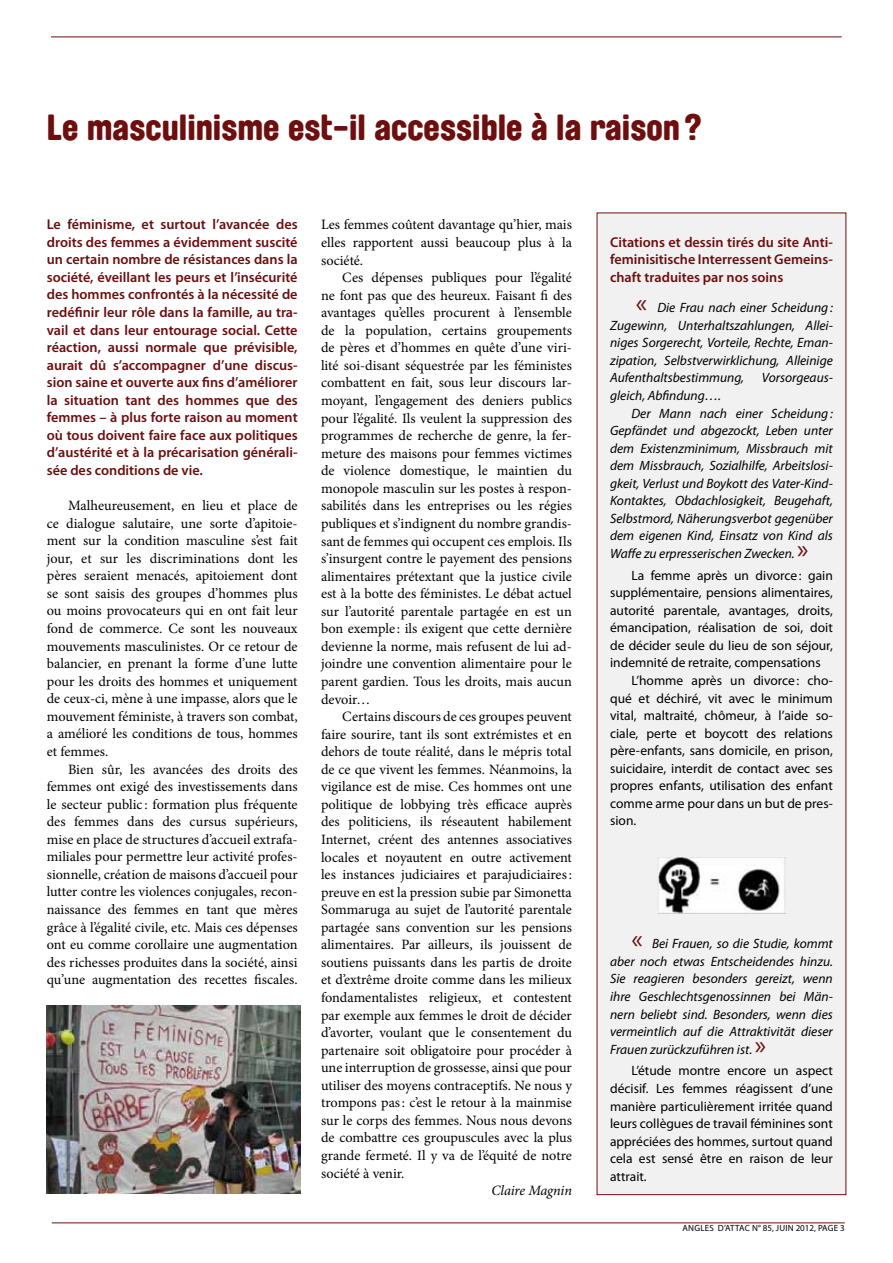
<style>
.page{position:relative;width:893px;height:1263px;background:#fff}
.page>*{position:absolute;margin:0;border:0;box-sizing:border-box;transform-origin:0 0}
.t1{font:36px "Brauer";color:#6d0e0f}
.t2{font:14.25px/17.5px "Minion Pro";color:#000;text-align:justify}
.t3{font:600 14.25px/17.5px "Myriad Pro";color:#6d0e0f;text-align:justify}
.t4{font:italic 14.25px "Minion Pro";letter-spacing:-.015em;color:#000}
.t5{font:italic 13.5px/17.5px "Myriad Pro";color:#000;text-align:justify}
.t6{font:13.5px/17.5px "Myriad Pro";color:#000;text-align:justify}
.t7{font:9px "Myriad Pro";letter-spacing:.02em;color:#000}
.s1{font-style:normal;font-size:27px;color:#6d0e0f}
.s2{font-style:normal}
</style>
<div class="page">
<hr style="left:51px;top:37px;width:791px;height:1px;background:#6d0e0f">
<hr style="left:52px;top:1222px;width:793px;height:1px;background:#6d0e0f">
<div style="left:597px;top:213px;width:249px;height:982px;background:#f1f1f2"></div>
<img style="left:658px;top:857px;width:127px;height:56px">
<img style="left:47px;top:1005px;width:253px;height:188px">
<h1 class="t1" style="left:47px;top:106px;width:656px">Le masculinisme est-il accessible à la raison ?</h1>
<p class="t3" style="left:47px;top:216px;width:252px">Le féminisme, et surtout l’avancée des droits des femmes a évidemment suscité un certain nombre de résistances dans la société, éveillant les peurs et l’insécurité des hommes confrontés à la nécessité de redéfinir leur rôle dans la famille, au tra&shy;vail et dans leur entourage social. Cette réaction, aussi normale que prévisible, aurait dû s’accompagner d’une discus&shy;sion saine et ouverte aux fins d’améliorer la situation tant des hommes que des femmes – à plus forte raison au moment où tous doivent faire face aux politiques d’austérité et à la précarisation générali&shy;sée des conditions de vie.</p>
<p class="t2" style="left:47px;top:497px;width:252px;text-indent:21px">Malheureusement, en lieu et place de ce dialogue salutaire, une sorte d’apitoie&shy;ment sur la condition masculine s’est fait jour, et sur les discriminations dont les pères seraient menacés, apitoiement dont se sont saisis des groupes d’hommes plus ou moins provocateurs qui en ont fait leur fond de commerce. Ce sont les nouveaux mouvements masculinistes. Or ce retour de balancier, en prenant la forme d’une lutte pour les droits des hommes et uniquement de ceux-ci, mène à une impasse, alors que le mouvement féministe, à travers son combat, a amélioré les conditions de tous, hommes et femmes.</p>
<p class="t2" style="left:47px;top:760px;width:252px;text-indent:21px">Bien sûr, les avancées des droits des femmes ont exigé des investissements dans le secteur public : formation plus fréquente des femmes dans des cursus supérieurs, mise en place de structures d’accueil extrafa&shy;miliales pour permettre leur activité profes&shy;sionnelle, création de maisons d’accueil pour lutter contre les violences conjugales, recon&shy;naissance des femmes en tant que mères grâce à l’égalité civile, etc. Mais ces dépenses ont eu comme corollaire une augmentation des richesses produites dans la société, ainsi qu’une augmentation des recettes fiscales.</p>
<p class="t2" style="left:321px;top:216px;width:252px">Les femmes coûtent davantage qu’hier, mais elles rapportent aussi beaucoup plus à la société.</p>
<p class="t2" style="left:321px;top:269px;width:252px;text-indent:21px">Ces dépenses publiques pour l’égalité ne font pas que des heureux. Faisant fi des avantages qu’elles procurent à l’ensemble de la population, certains groupements de pères et d’hommes en quête d’une viri&shy;lité soi-disant séquestrée par les féministes combattent en fait, sous leur discours lar&shy;moyant, l’engagement des deniers publics pour l’égalité. Ils veulent la suppression des programmes de recherche de genre, la fer&shy;meture des maisons pour femmes victimes de violence domestique, le maintien du monopole masculin sur les postes à respon&shy;sabilités dans les entreprises ou les régies publiques et s’indignent du nombre grandis&shy;sant de femmes qui occupent ces emplois. Ils s’insurgent contre le payement des pensions alimentaires prétextant que la justice civile est à la botte des féministes. Le débat actuel sur l’autorité parentale partagée en est un bon exemple : ils exigent que cette dernière devienne la norme, mais refusent de lui ad&shy;joindre une convention alimentaire pour le parent gardien. Tous les droits, mais aucun devoir…</p>
<p class="t2" style="left:321px;top:708px;width:252px;text-indent:21px">Certains discours de ces groupes peuvent faire sourire, tant ils sont extrémistes et en dehors de toute réalité, dans le mépris total de ce que vivent les femmes. Néanmoins, la vigilance est de mise. Ces hommes ont une politique de lobbying très efficace auprès des politiciens, ils réseautent habilement Internet, créent des antennes associatives locales et noyautent en outre activement les instances judiciaires et parajudiciaires: preuve en est la pression subie par Simonetta Sommaruga au sujet de l’autorité parentale partagée sans convention sur les pensions alimentaires. Par ailleurs, ils jouissent de soutiens puissants dans les partis de droite et d’extrême droite comme dans les milieux fondamentalistes religieux, et contestent par exemple aux femmes le droit de décider d’avorter, voulant que le consentement du partenaire soit obligatoire pour procéder à une interruption de grossesse, ainsi que pour utiliser des moyens contraceptifs. Ne nous y trompons pas: c’est le retour à la mainmise sur le corps des femmes. Nous nous devons de combattre ces groupuscules avec la plus grande fermeté. Il y va de l’équité de notre société à venir.</p>
<p class="t4" style="left:491px;top:1181px;width:82px">Claire Magnin</p>
<p class="t3" style="left:610px;top:233px;width:224px">Citations et dessin tirés du site Anti&shy;feminisitische Interressent Gemeins&shy;chaft traduites par nos soins</p>
<p class="t5" style="left:610px;top:299px;width:224px;text-indent:26px"><span class="s1">«</span> Die Frau nach einer Scheidung:<br>Zugewinn, Unterhaltszahlungen, Allei&shy;niges Sorgerecht, Vorteile, Rechte, Eman&shy;zipation, Selbstverwirklichung, Alleinige Aufenthaltsbestimmung,</p>
<p class="t5" style="left:762px;top:369px;width:72px">Vorsorgeaus-</p>
<p class="t5" style="left:610px;top:387px;width:112px">gleich, Abfindung….</p>
<p class="t5" style="left:631px;top:404px;width:203px">Der Mann nach einer Scheidung:</p>
<p class="t5" style="left:610px;top:422px;width:224px">Gepfändet und abgezockt, Leben unter</p>
<p class="t5" style="left:610px;top:440px;width:224px">dem Existenzminimum, Missbrauch mit</p>
<p class="t5" style="left:610px;top:457px;width:224px">dem Missbrauch, Sozialhilfe, Arbeitslosi-</p>
<p class="t5" style="left:610px;top:475px;width:224px">gkeit, Verlust und Boykott des Vater-Kind-</p>
<p class="t5" style="left:610px;top:492px;width:224px">Kontaktes, Obdachlosigkeit, Beugehaft,</p>
<p class="t5" style="left:610px;top:510px;width:224px">Selbstmord, Näherungsverbot gegenüber</p>
<p class="t5" style="left:610px;top:527px;width:224px">dem eigenen Kind, Einsatz von Kind als</p>
<p class="t5" style="left:610px;top:545px;width:200px">Waffe zu erpresserischen Zwecken. <span class="s1">»</span></p>
<p class="t6" style="left:631px;top:567px;width:203px">La femme après un divorce: gain</p>
<p class="t6" style="left:610px;top:584px;width:224px">supplémentaire, pensions alimentaires,</p>
<p class="t6" style="left:610px;top:602px;width:224px">autorité parentale, avantages, droits,</p>
<p class="t6" style="left:610px;top:619px;width:224px">émancipation, réalisation de soi, doit</p>
<p class="t6" style="left:610px;top:637px;width:224px">de décider seule du lieu de son séjour,</p>
<p class="t6" style="left:610px;top:654px;width:212px">indemnité de retraite, compensations</p>
<p class="t6" style="left:631px;top:672px;width:203px">L’homme après un divorce: cho-</p>
<p class="t6" style="left:610px;top:689px;width:224px">qué et déchiré, vit avec le minimum</p>
<p class="t6" style="left:610px;top:707px;width:224px">vital, maltraité, chômeur, à l’aide so-</p>
<p class="t6" style="left:610px;top:725px;width:224px">ciale, perte et boycott des relations</p>
<p class="t6" style="left:610px;top:742px;width:224px">père-enfants, sans domicile, en prison,</p>
<p class="t6" style="left:610px;top:760px;width:224px">suicidaire, interdit de contact avec ses</p>
<p class="t6" style="left:610px;top:777px;width:224px">propres enfants, utilisation des enfant</p>
<p class="t6" style="left:610px;top:795px;width:224px">comme arme pour dans un but de pres-</p>
<p class="t6" style="left:610px;top:812px;width:28px">sion.</p>
<p class="t5" style="left:610px;top:935px;width:224px;text-indent:21px"><span class="s1">«</span> Bei Frauen, so die Studie, kommt aber noch etwas Entscheidendes hinzu.<br>Sie reagieren besonders gereizt, wenn ihre Geschlechtsgenossinnen bei Män&shy;nern beliebt sind. Besonders, wenn dies vermeintlich auf die Attraktivität dieser Frauen zurückzuführen ist<span class="s2">.</span> <span class="s1">»</span></p>
<p class="t6" style="left:610px;top:1062px;width:224px;text-indent:21px">L’étude montre encore un aspect décisif. Les femmes réagissent d’une manière particulièrement irritée quand leurs collègues de travail féminines sont appréciées des hommes, surtout quand cela est sensé être en raison de leur attrait.</p>
<p class="t7" style="left:683px;top:1223px;width:164px">Angles d’Attac N° 85, JUIN 2012, page 3</p>
</div>
